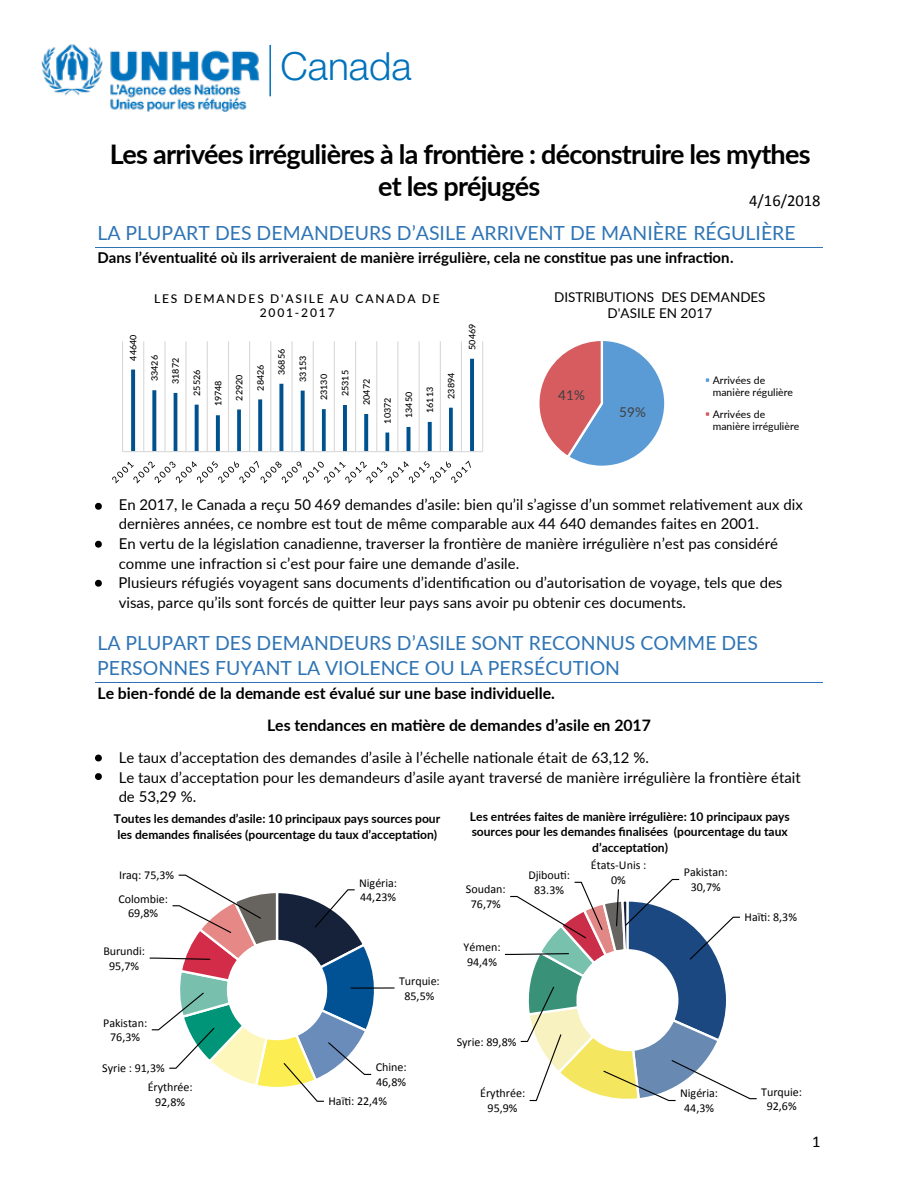
<style>
.page{position:relative;width:918px;height:1188px;background:#fff}
.page>*{position:absolute;margin:0;border:0;box-sizing:border-box;transform-origin:0 0}
.t1{font:300 38.85px "Helvetica Neue";color:#0072bc}
.t2{font:700 27px/32.4px "Lato";letter-spacing:-.025em;color:#000;text-align:center}
.t3{font:19.5px/25px "Lato";color:#2e74b5}
.t4{font:16.5px "Calibri";color:#000}
.t5{font:700 15.9px/32.4px "Lato";color:#000}
.t6{font:15px/19.5px "Lato";color:#000}
.t7{font:700 15px "Lato";color:#000}
.t8{font:13.5px/16.2px "Lato";color:#000;text-align:center}
.t9{font:13.5px "Lato";color:#404040}
.t10{font:12px/14.7px "Calibri";color:#000;text-align:center}
.t11{font:700 12px/15.5px "Lato";color:#000}
.t12{font:500 12px/14.4px "Lato";letter-spacing:.15em;color:#000;text-align:center}
.t13{font:10.5px/12.6px "Lato";color:#000}
.t14{font:500 9px "Lato";color:#000}
</style>
<div class="page">
<hr style="left:95px;top:247px;width:728px;height:1px;background:#2e74b5">
<hr style="left:95px;top:682px;width:728px;height:1px;background:#2e74b5">
<hr style="left:122px;top:341px;width:1px;height:111px;background:#d9d9d9">
<hr style="left:143px;top:341px;width:1px;height:111px;background:#d9d9d9">
<hr style="left:164px;top:341px;width:2px;height:111px;background:#d9d9d9">
<hr style="left:185px;top:341px;width:2px;height:111px;background:#d9d9d9">
<hr style="left:207px;top:341px;width:1px;height:111px;background:#d9d9d9">
<hr style="left:228px;top:341px;width:1px;height:111px;background:#d9d9d9">
<hr style="left:249px;top:341px;width:1px;height:111px;background:#d9d9d9">
<hr style="left:270px;top:341px;width:1px;height:111px;background:#d9d9d9">
<hr style="left:291px;top:341px;width:2px;height:111px;background:#d9d9d9">
<hr style="left:313px;top:341px;width:1px;height:111px;background:#d9d9d9">
<hr style="left:334px;top:341px;width:1px;height:111px;background:#d9d9d9">
<hr style="left:355px;top:341px;width:1px;height:111px;background:#d9d9d9">
<hr style="left:376px;top:341px;width:1px;height:111px;background:#d9d9d9">
<hr style="left:397px;top:341px;width:1px;height:111px;background:#d9d9d9">
<hr style="left:419px;top:341px;width:1px;height:111px;background:#d9d9d9">
<hr style="left:440px;top:341px;width:1px;height:111px;background:#d9d9d9">
<hr style="left:461px;top:341px;width:1px;height:111px;background:#d9d9d9">
<hr style="left:482px;top:341px;width:1px;height:111px;background:#d9d9d9">
<svg style="left:131px;top:370px;width:4px;height:81px"></svg>
<svg style="left:152px;top:390px;width:4px;height:61px"></svg>
<hr style="left:174px;top:393px;width:3px;height:59px;background:#00528f">
<svg style="left:195px;top:405px;width:4px;height:46px"></svg>
<svg style="left:216px;top:415px;width:4px;height:36px"></svg>
<svg style="left:237px;top:410px;width:4px;height:41px"></svg>
<svg style="left:258px;top:399px;width:4px;height:52px"></svg>
<svg style="left:279px;top:384px;width:4px;height:67px"></svg>
<svg style="left:301px;top:391px;width:4px;height:60px"></svg>
<svg style="left:322px;top:409px;width:4px;height:42px"></svg>
<hr style="left:343px;top:405px;width:4px;height:47px;background:#00528f">
<svg style="left:364px;top:414px;width:4px;height:37px"></svg>
<svg style="left:385px;top:433px;width:4px;height:18px"></svg>
<hr style="left:407px;top:427px;width:3px;height:25px;background:#00528f">
<svg style="left:428px;top:422px;width:4px;height:29px"></svg>
<svg style="left:449px;top:408px;width:4px;height:43px"></svg>
<svg style="left:470px;top:359px;width:4px;height:92px"></svg>
<hr style="left:123px;top:451px;width:360px;height:1px;background:#d9d9d9">
<svg style="left:112px;top:461px;width:359px;height:22px"></svg>
<svg style="left:504px;top:878px;width:253px;height:224px"></svg>
<svg style="left:149px;top:874px;width:246px;height:228px"></svg>
<svg style="left:539px;top:341px;width:126px;height:125px"></svg>
<svg style="left:705px;top:378px;width:5px;height:4px"></svg>
<svg style="left:705px;top:412px;width:5px;height:4px"></svg>
<svg style="left:95px;top:502px;width:7px;height:8px"></svg>
<svg style="left:95px;top:540px;width:7px;height:8px"></svg>
<svg style="left:95px;top:579px;width:7px;height:8px"></svg>
<svg style="left:95px;top:754px;width:7px;height:8px"></svg>
<svg style="left:95px;top:773px;width:7px;height:7px"></svg>
<img style="left:41px;top:44px;width:230px;height:68px">
<hr style="left:269px;top:45px;width:2px;height:51px;background:#0072bc">
<h1 class="t1" style="left:281px;top:35px;width:133px">Canada</h1>
<h2 class="t2" style="left:110px;top:137px;width:702px">Les arrivées irrégulières à la frontière : déconstruire les mythes et les préjugés</h2>
<p class="t4" style="left:749px;top:190px;width:73px">4/16/2018</p>
<h3 class="t3" style="left:97px;top:220px;width:700px">LA PLUPART DES DEMANDEURS D’ASILE ARRIVENT DE MANIÈRE RÉGULIÈRE</h3>
<p class="t7" style="left:97px;top:247px;width:638px">Dans l’éventualité où ils arriveraient de manière irrégulière, cela ne constitue pas une infraction.</p>
<p class="t14" style="left:127px;top:361px;width:28px;rotate:-90deg">44640</p>
<p class="t12" style="left:154px;top:291px;width:287px">LES DEMANDES D'ASILE AU CANADA DE<br>2001-2017</p>
<p class="t14" style="left:148px;top:381px;width:28px;rotate:-90deg">33426</p>
<p class="t14" style="left:169px;top:384px;width:28px;rotate:-90deg">31872</p>
<p class="t14" style="left:190px;top:396px;width:28px;rotate:-90deg">25526</p>
<p class="t14" style="left:212px;top:406px;width:28px;rotate:-90deg">19748</p>
<p class="t14" style="left:233px;top:401px;width:28px;rotate:-90deg">22920</p>
<p class="t14" style="left:254px;top:391px;width:28px;rotate:-90deg">28426</p>
<p class="t14" style="left:275px;top:375px;width:28px;rotate:-90deg">36856</p>
<p class="t14" style="left:296px;top:382px;width:28px;rotate:-90deg">33153</p>
<p class="t14" style="left:318px;top:400px;width:28px;rotate:-90deg">23130</p>
<p class="t14" style="left:339px;top:396px;width:28px;rotate:-90deg">25315</p>
<p class="t14" style="left:360px;top:405px;width:28px;rotate:-90deg">20472</p>
<p class="t14" style="left:381px;top:424px;width:28px;rotate:-90deg">10372</p>
<p class="t14" style="left:402px;top:418px;width:28px;rotate:-90deg">13450</p>
<p class="t14" style="left:424px;top:413px;width:28px;rotate:-90deg">16113</p>
<p class="t14" style="left:445px;top:399px;width:28px;rotate:-90deg">23894</p>
<p class="t14" style="left:466px;top:350px;width:28px;rotate:-90deg">50469</p>
<p class="t8" style="left:554px;top:288px;width:213px">DISTRIBUTIONS DES DEMANDES<br>D'ASILE EN 2017</p>
<p class="t9" style="left:558px;top:385px;width:28px">41%</p>
<p class="t9" style="left:619px;top:403px;width:28px">59%</p>
<p class="t13" style="left:713px;top:373px;width:82px">Arrivées de manière régulière</p>
<p class="t13" style="left:713px;top:407px;width:88px">Arrivées de manière irrégulière</p>
<p class="t6" style="left:119px;top:494px;width:686px">En 2017, le Canada a reçu 50 469 demandes d’asile: bien qu’il s’agisse d’un sommet relativement aux dix dernières années, ce nombre est tout de même comparable aux 44 640 demandes faites en 2001.<br>En vertu de la législation canadienne, traverser la frontière de manière irrégulière n’est pas considéré comme une infraction si c’est pour faire une demande d’asile.<br>Plusieurs réfugiés voyagent sans documents d’identification ou d’autorisation de voyage, tels que des visas, parce qu’ils sont forcés de quitter leur pays sans avoir pu obtenir ces documents.</p>
<h3 class="t3" style="left:97px;top:629px;width:662px">LA PLUPART DES DEMANDEURS D’ASILE SONT RECONNUS COMME DES<br>PERSONNES FUYANT LA VIOLENCE OU LA PERSÉCUTION</h3>
<p class="t5" style="left:267px;top:676px;width:385px;text-indent:-170px">Le bien-fondé de la demande est évalué sur une base individuelle.<br>Les tendances en matière de demandes d’asile en 2017</p>
<p class="t6" style="left:119px;top:747px;width:684px">Le taux d’acceptation des demandes d’asile à l’échelle nationale était de 63,12 %.<br>Le taux d’acceptation pour les demandeurs d’asile ayant traversé de manière irrégulière la frontière était de 53,29 %.</p>
<p class="t11" style="left:114px;top:811px;width:328px">Toutes les demandes d’asile: 10 principaux pays sources pour les demandes finalisées (pourcentage du taux d’acceptation)</p>
<p class="t11" style="left:470px;top:808px;width:321px;text-align:center">Les entrées faites de manière irrégulière: 10 principaux pays sources pour les demandes finalisées (pourcentage du taux d’acceptation)</p>
<p class="t10" style="left:119px;top:868px;width:57px">Iraq: 75,3%</p>
<p class="t10" style="left:118px;top:891px;width:51px">Colombie:<br>69,8%</p>
<p class="t10" style="left:103px;top:944px;width:43px">Burundi:<br>95,7%</p>
<p class="t10" style="left:103px;top:1015px;width:46px">Pakistan:<br>76,3%</p>
<p class="t10" style="left:102px;top:1061px;width:64px">Syrie : 91,3%</p>
<p class="t10" style="left:148px;top:1080px;width:47px">Érythrée:<br>92,8%</p>
<p class="t10" style="left:359px;top:875px;width:40px;text-align:left">Nigéria:<br>44,23%</p>
<p class="t10" style="left:399px;top:973px;width:42px">Turquie:<br>85,5%</p>
<p class="t10" style="left:376px;top:1060px;width:32px;text-align:left">Chine:<br>46,8%</p>
<p class="t10" style="left:328px;top:1094px;width:60px">Haïti: 22,4%</p>
<p class="t10" style="left:466px;top:882px;width:41px">Soudan:<br>76,7%</p>
<p class="t10" style="left:464px;top:940px;width:39px;text-align:left">Yémen:<br>94,4%</p>
<p class="t10" style="left:528px;top:868px;width:43px">Djibouti:<br>83.3%</p>
<p class="t10" style="left:591px;top:858px;width:57px">États-Unis :<br>0%</p>
<p class="t10" style="left:684px;top:865px;width:46px">Pakistan:<br>30,7%</p>
<p class="t10" style="left:457px;top:1034px;width:61px">Syrie: 89,8%</p>
<p class="t10" style="left:480px;top:1086px;width:47px">Érythrée:<br>95,9%</p>
<p class="t10" style="left:680px;top:1086px;width:40px">Nigéria:<br>44,3%</p>
<p class="t10" style="left:745px;top:910px;width:54px">Haïti: 8,3%</p>
<p class="t10" style="left:761px;top:1084px;width:42px">Turquie:<br>92,6%</p>
<p class="t4" style="left:812px;top:1131px;width:10px">1</p>
</div>
